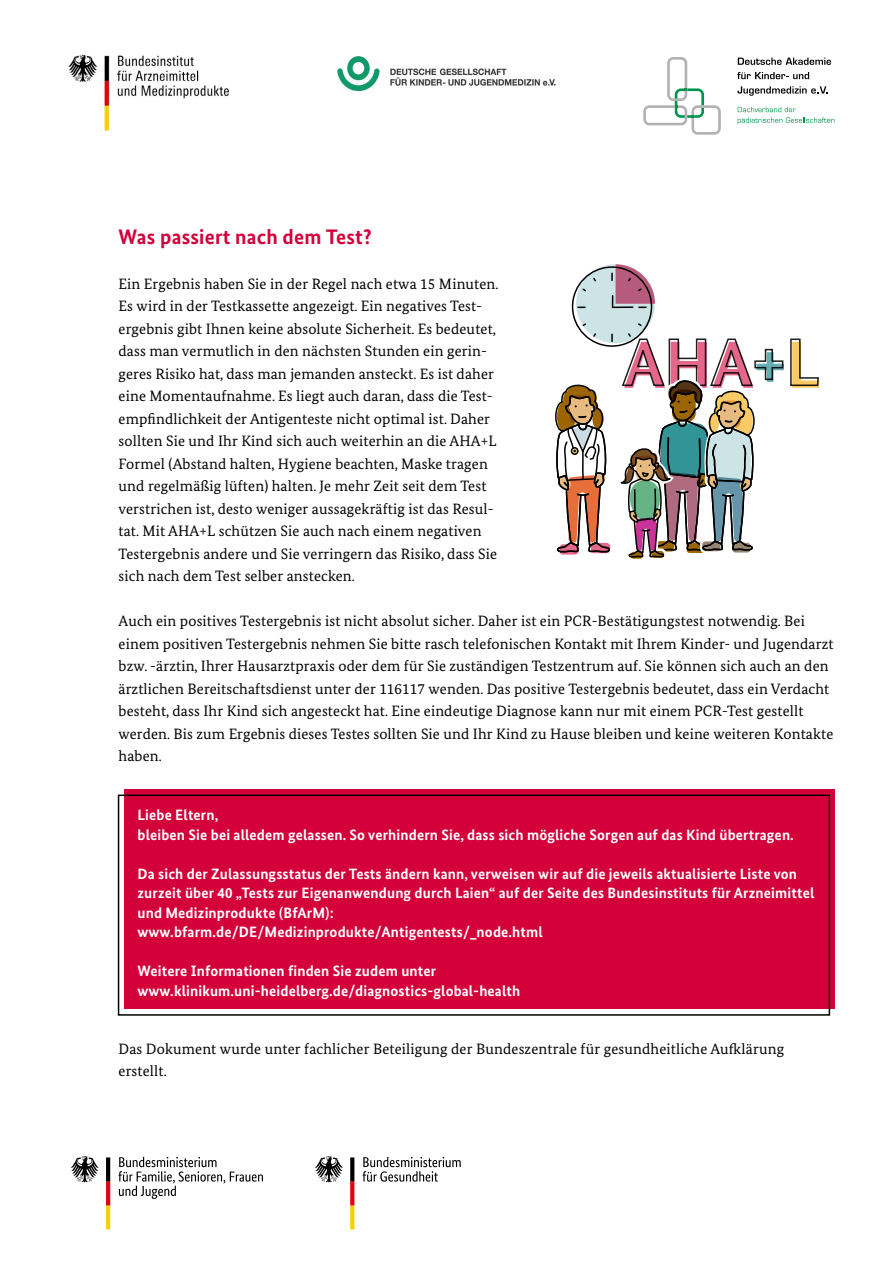
<style>
.page{position:relative;width:893px;height:1263px;background:#fff}
.page>*{position:absolute;margin:0;border:0;box-sizing:border-box;transform-origin:0 0}
.t1{font:700 21px "Bundes Sans";letter-spacing:.01em;color:#d3003a}
.t2{font:15px/22.5px "Bundes Serif";letter-spacing:.01em;color:#000}
.t3{font:700 15px/19.5px "Bundes Sans";letter-spacing:.01em;color:#fff}
</style>
<div class="page">
<div style="left:124px;top:790px;width:710px;height:219px;background:#d3003a"></div>
<div style="left:118px;top:794px;width:712px;height:222px;border:2px solid #000"></div>
<svg style="left:555px;top:322px;width:265px;height:237px"></svg>
<div style="left:576px;top:264px;width:79px;height:79px;background:#cce4e6;border-radius:50%"></div>
<div style="left:572px;top:266px;width:80px;height:81px;border:2px solid #000;border-radius:50%"></div>
<svg style="left:581px;top:276px;width:15px;height:16px"></svg>
<svg style="left:611px;top:264px;width:44px;height:44px"></svg>
<img style="left:68px;top:54px;width:161px;height:77px">
<svg style="left:738px;top:107px;width:96px;height:17px"></svg>
<svg style="left:737px;top:86px;width:90px;height:10px"></svg>
<svg style="left:737px;top:72px;width:72px;height:7px"></svg>
<svg style="left:738px;top:58px;width:93px;height:7px"></svg>
<svg style="left:643px;top:57px;width:78px;height:78px"></svg>
<img style="left:338px;top:56px;width:217px;height:34px">
<svg style="left:118px;top:1157px;width:145px;height:42px"></svg>
<svg style="left:71px;top:1156px;width:28px;height:26px"></svg>
<svg style="left:106px;top:1157px;width:4px;height:72px"></svg>
<svg style="left:363px;top:1157px;width:98px;height:24px"></svg>
<svg style="left:315px;top:1156px;width:28px;height:26px"></svg>
<svg style="left:350px;top:1157px;width:4px;height:72px"></svg>
<h1 class="t1" style="left:119px;top:224px;width:255px">Was passiert nach dem Test?</h1>
<p class="t2" style="left:119px;top:272px;width:382px">Ein Ergebnis haben Sie in der Regel nach etwa 15 Minuten.<br>Es wird in der Testkassette angezeigt. Ein negatives Test&shy;ergebnis gibt Ihnen keine absolute Sicherheit. Es bedeutet, dass man vermutlich in den nächsten Stunden ein gerin&shy;geres Risiko hat, dass man jemanden ansteckt. Es ist daher eine Momentaufnahme. Es liegt auch daran, dass die Test&shy;empfindlichkeit der Antigenteste nicht optimal ist. Daher sollten Sie und Ihr Kind sich auch weiterhin an die AHA+L Formel (Abstand halten, Hygiene beachten, Maske tragen und regelmäßig lüften) halten. Je mehr Zeit seit dem Test verstrichen ist, desto weniger aussagekräftig ist das Resul&shy;tat. Mit AHA+L schützen Sie auch nach einem negativen Testergebnis andere und Sie verringern das Risiko, dass Sie sich nach dem Test selber anstecken.</p>
<p class="t2" style="left:119px;top:610px;width:716px">Auch ein positives Testergebnis ist nicht absolut sicher. Daher ist ein PCR-Bestätigungstest notwendig. Bei einem positiven Testergebnis nehmen Sie bitte rasch telefonischen Kontakt mit Ihrem Kinder- und Jugendarzt bzw. -ärztin, Ihrer Hausarztpraxis oder dem für Sie zuständigen Testzentrum auf. Sie können sich auch an den ärztlichen Bereitschaftsdienst unter der 116117 wenden. Das positive Testergebnis bedeutet, dass ein Verdacht besteht, dass Ihr Kind sich angesteckt hat. Eine eindeutige Diagnose kann nur mit einem PCR-Test gestellt werden. Bis zum Ergebnis dieses Testes sollten Sie und Ihr Kind zu Hause bleiben und keine weiteren Kontakte haben.</p>
<p class="t3" style="left:137px;top:805px;width:658px">Liebe Eltern,<br>bleiben Sie bei alledem gelassen. So verhindern Sie, dass sich mögliche Sorgen auf das Kind übertragen.</p>
<p class="t3" style="left:137px;top:864px;width:678px">Da sich der Zulassungsstatus der Tests ändern kann, verweisen wir auf die jeweils aktualisierte Liste von zurzeit über 40 „Tests zur Eigenanwendung durch Laien“ auf der Seite des Bundesinstituts für Arzneimittel und Medizinprodukte (BfArM):<br>www.bfarm.de/DE/Medizinprodukte/Antigentests/_node.html</p>
<p class="t3" style="left:137px;top:961px;width:384px">Weitere Informationen finden Sie zudem unter www.klinikum.uni-heidelberg.de/diagnostics-global-health</p>
<p class="t2" style="left:119px;top:1037px;width:667px">Das Dokument wurde unter fachlicher Beteiligung der Bundeszentrale für gesundheitliche Aufklärung erstellt.</p>
</div>
